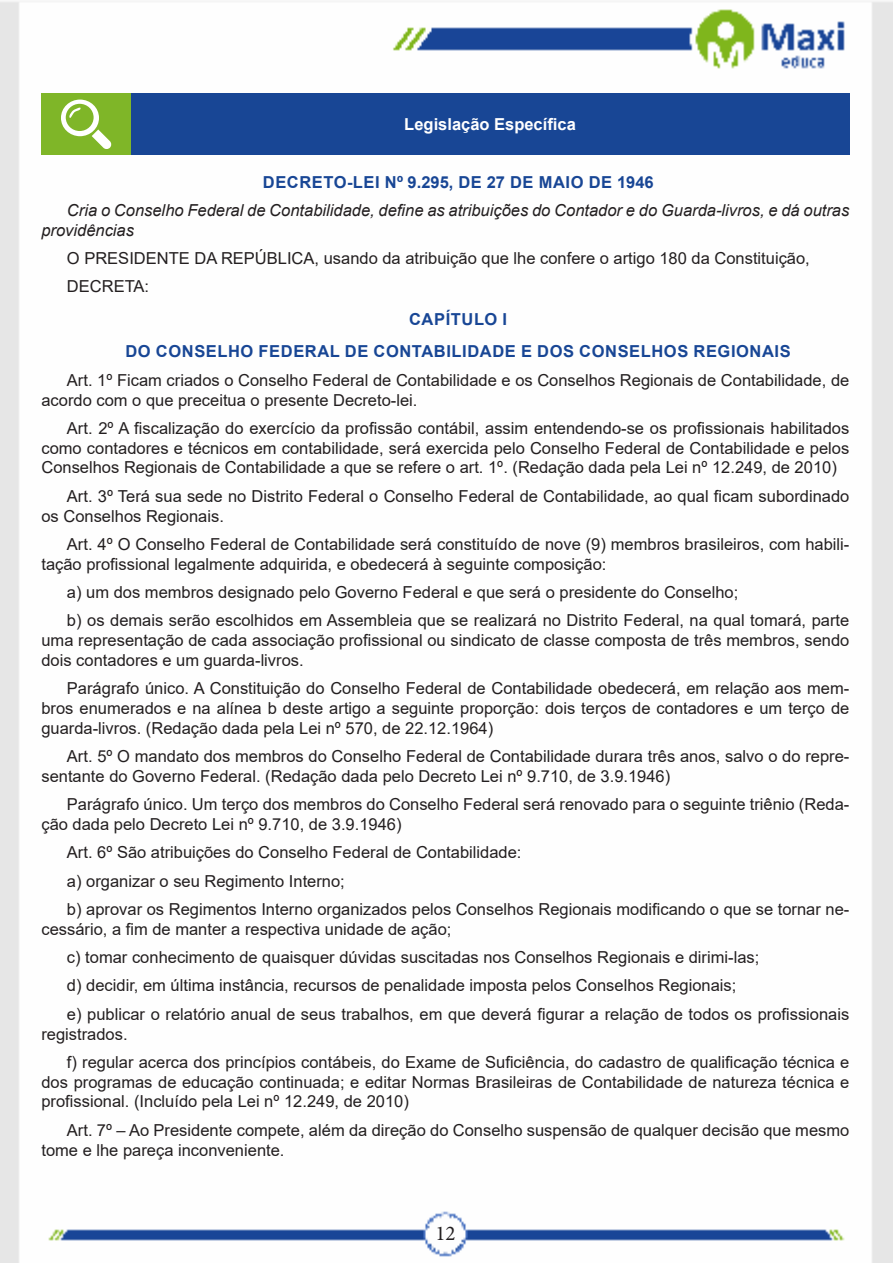
<style>
.page{position:relative;width:893px;height:1263px;background:#fff}
.page>*{position:absolute;margin:0;border:0;box-sizing:border-box;transform-origin:0 0}
.t1{font:21px "Minion Pro";color:#231f20}
.TEXTO_BASE{font:16.5px/19.8px "Arial";color:#231f20}
.TEXTO_BASE-2{font:italic 16.5px/19.8px "Arial";color:#231f20}
.TITULO_DE_LEI{font:700 16.5px "Arial";letter-spacing:.035em;color:#184695}
.Titulo_de_Caixa{font:700 16.5px "Arial";color:#fff}
</style>
<div class="page">
<img style="left:0;top:1px;width:893px;height:1262px">
<div style="left:41px;top:94px;width:90px;height:61px;background:#7fb628"></div>
<div style="left:131px;top:94px;width:718px;height:61px;background:#184695"></div>
<svg style="left:61px;top:100px;width:51px;height:49px"></svg>
<p class="Titulo_de_Caixa" style="left:404px;top:113px;width:173px">Legislação Específica</p>
<p class="TITULO_DE_LEI" style="left:263px;top:170px;width:392px">DECRETO-LEI Nº 9.295, DE 27 DE MAIO DE 1946</p>
<p class="TEXTO_BASE-2" style="left:41px;top:200px;width:809px;text-indent:26px">Cria o Conselho Federal de Contabilidade, define as atribuições do Contador e do Guarda-livros, e dá outras providências</p>
<p class="TEXTO_BASE" style="left:67px;top:248px;width:744px">O PRESIDENTE DA REPÚBLICA, usando da atribuição que lhe confere o artigo 180 da Constituição,</p>
<p class="TEXTO_BASE" style="left:67px;top:277px;width:84px">DECRETA:</p>
<p class="TITULO_DE_LEI" style="left:409px;top:307px;width:100px">CAPÍTULO I</p>
<p class="TITULO_DE_LEI" style="left:125px;top:340px;width:667px">DO CONSELHO FEDERAL DE CONTABILIDADE E DOS CONSELHOS REGIONAIS</p>
<p class="TEXTO_BASE" style="left:41px;top:370px;width:809px;text-indent:26px">Art. 1º Ficam criados o Conselho Federal de Contabilidade e os Conselhos Regionais de Contabilidade, de acordo com o que preceitua o presente Decreto-lei.</p>
<p class="TEXTO_BASE" style="left:41px;top:418px;width:809px;text-align:justify;text-indent:26px">Art. 2º A fiscalização do exercício da profissão contábil, assim entendendo-se os profissionais habilitados como contadores e técnicos em contabilidade, será exercida pelo Conselho Federal de Contabilidade e pelos Conselhos Regionais de Contabilidade a que se refere o art. 1º. (Redação dada pela Lei nº 12.249, de 2010)</p>
<p class="TEXTO_BASE" style="left:41px;top:486px;width:809px;text-indent:26px">Art. 3º Terá sua sede no Distrito Federal o Conselho Federal de Contabilidade, ao qual ficam subordinado os Conselhos Regionais.</p>
<p class="TEXTO_BASE" style="left:41px;top:534px;width:809px;text-indent:26px">Art. 4º O Conselho Federal de Contabilidade será constituído de nove (9) membros brasileiros, com habili&shy;tação profissional legalmente adquirida, e obedecerá à seguinte composição:</p>
<p class="TEXTO_BASE" style="left:67px;top:582px;width:673px">a) um dos membros designado pelo Governo Federal e que será o presidente do Conselho;</p>
<p class="TEXTO_BASE" style="left:41px;top:610px;width:809px;text-align:justify;text-indent:26px">b) os demais serão escolhidos em Assembleia que se realizará no Distrito Federal, na qual tomará, parte uma representação de cada associação profissional ou sindicato de classe composta de três membros, sendo dois contadores e um guarda-livros.</p>
<p class="TEXTO_BASE" style="left:41px;top:678px;width:809px;text-align:justify;text-indent:26px">Parágrafo único. A Constituição do Conselho Federal de Contabilidade obedecerá, em relação aos mem&shy;bros enumerados e na alínea b deste artigo a seguinte proporção: dois terços de contadores e um terço de guarda-livros. (Redação dada pela Lei nº 570, de 22.12.1964)</p>
<p class="TEXTO_BASE" style="left:41px;top:746px;width:809px;text-indent:26px">Art. 5º O mandato dos membros do Conselho Federal de Contabilidade durara três anos, salvo o do repre&shy;sentante do Governo Federal. (Redação dada pelo Decreto Lei nº 9.710, de 3.9.1946)</p>
<p class="TEXTO_BASE" style="left:41px;top:794px;width:809px;text-indent:26px">Parágrafo único. Um terço dos membros do Conselho Federal será renovado para o seguinte triênio (Reda&shy;ção dada pelo Decreto Lei nº 9.710, de 3.9.1946)</p>
<p class="TEXTO_BASE" style="left:67px;top:842px;width:456px">Art. 6º São atribuições do Conselho Federal de Contabilidade:</p>
<p class="TEXTO_BASE" style="left:67px;top:871px;width:279px">a) organizar o seu Regimento Interno;</p>
<p class="TEXTO_BASE" style="left:41px;top:899px;width:809px;text-indent:26px">b) aprovar os Regimentos Interno organizados pelos Conselhos Regionais modificando o que se tornar ne&shy;cessário, a fim de manter a respectiva unidade de ação;</p>
<p class="TEXTO_BASE" style="left:67px;top:947px;width:694px">c) tomar conhecimento de quaisquer dúvidas suscitadas nos Conselhos Regionais e dirimi-las;</p>
<p class="TEXTO_BASE" style="left:67px;top:975px;width:671px">d) decidir, em última instância, recursos de penalidade imposta pelos Conselhos Regionais;</p>
<p class="TEXTO_BASE" style="left:41px;top:1004px;width:809px;text-indent:26px">e) publicar o relatório anual de seus trabalhos, em que deverá figurar a relação de todos os profissionais registrados.</p>
<p class="TEXTO_BASE" style="left:41px;top:1052px;width:809px;text-align:justify;text-indent:26px">f) regular acerca dos princípios contábeis, do Exame de Suficiência, do cadastro de qualificação técnica e dos programas de educação continuada; e editar Normas Brasileiras de Contabilidade de natureza técnica e profissional. (Incluído pela Lei nº 12.249, de 2010)</p>
<p class="TEXTO_BASE" style="left:41px;top:1120px;width:809px;text-indent:26px">Art. 7º – Ao Presidente compete, além da direção do Conselho suspensão de qualquer decisão que mesmo tome e lhe pareça inconveniente.</p>
<p class="t1" style="left:435px;top:1219px;width:22px">12</p>
</div>
